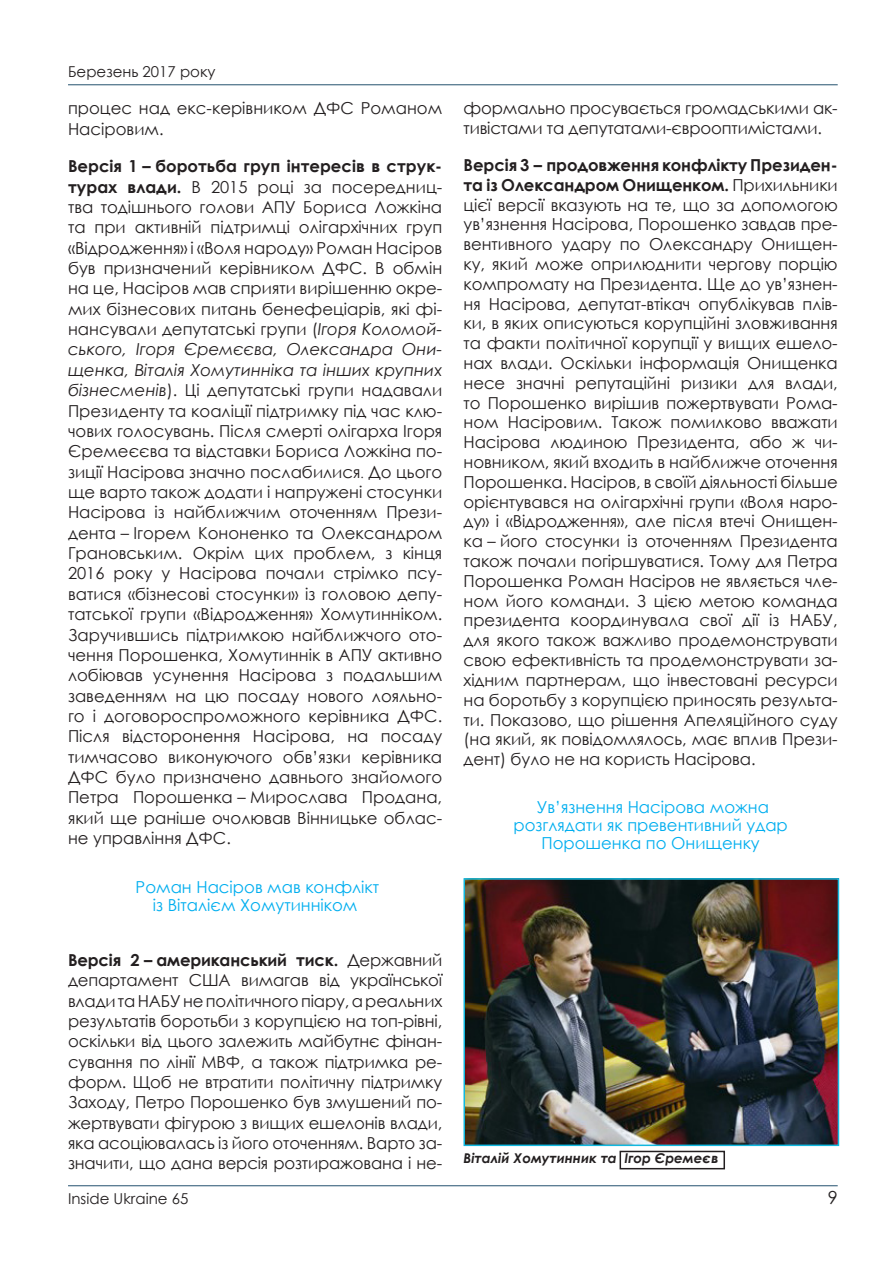
<style>
.page{position:relative;width:893px;height:1263px;background:#fff}
.page>*{position:absolute;margin:0;border:0;box-sizing:border-box;transform-origin:0 0}
.t1{font:18px "Century Gothic";color:#231f20}
.t2{font:16.5px/20.4px "Century Gothic";letter-spacing:-.005em;color:#231f20;text-align:justify}
.t3{font:16.5px/18.1px "Century Gothic";color:#00aeef;text-align:center}
.t4{font:15px "Century Gothic";color:#231f20}
.t5{font:italic 700 13.5px "Century Gothic";color:#231f20}
.s1{font-weight:700}
.s2{font-style:italic}
.s3{font-size:12px}
</style>
<div class="page">
<hr style="left:68px;top:84px;width:770px;height:1px;background:#24516e">
<hr style="left:68px;top:1185px;width:770px;height:1px;background:#24516e">
<img style="left:466px;top:881px;width:370px;height:262px">
<div style="left:463px;top:878px;width:376px;height:268px;border:2px solid #11b8df"></div>
<div style="left:620px;top:1151px;width:105px;height:18px;border:2px solid #231f20"></div>
<p class="t4" style="left:68px;top:61px;width:149px">Березень 2017 року</p>
<p class="t2" style="left:68px;top:98px;width:376px">процес над екс-керівником ДФС Романом<br>Насіровим.</p>
<p class="t2" style="left:68px;top:156px;width:376px"><span class="s1">Версія 1 – боротьба груп інтересів в струк&shy;турах влади.</span> В 2015 році за посередниц&shy;тва тодішнього голови АПУ Бориса Ложкіна та при активній підтримці олігархічних груп «Відродження» і «Воля народу» Роман Насіров був призначений керівником ДФС. В обмін на це, Насіров мав сприяти вирішенню окре&shy;мих бізнесових питань бенефеціарів, які фі&shy;нансували депутатські групи (<span class="s2">Ігоря Коломой&shy;ського, Ігоря Єремєєва, Олександра Они&shy;щенка, Віталія Хомутинніка та інших крупних бізнесменів</span>). Ці депутатські групи надавали Президенту та коаліції підтримку під час клю&shy;чових голосувань. Після смерті олігарха Ігоря Єремеєєва та відставки Бориса Ложкіна по&shy;зиції Насірова значно послабилися<span class="s3">.</span> До цього ще варто також додати і напружені стосунки Насірова із найближчим оточенням Прези&shy;дента – Ігорем Кононенко та Олександром Грановським. Окрім цих проблем, з кінця 2016 року у Насірова почали стрімко псу&shy;ватися «бізнесові стосунки» із головою депу&shy;татської групи «Відродження» Хомутинніком.<br>Заручившись підтримкою найближчого ото&shy;чення Порошенка, Хомутиннік в АПУ активно лобіював усунення Насірова з подальшим заведенням на цю посаду нового лояльно&shy;го і договороспроможного керівника ДФС.<br>Після відсторонення Насірова, на посаду тимчасово виконуючого обв’язки керівника ДФС було призначено давнього знайомого Петра Порошенка – Мирослава Продана, який ще раніше очолював Вінницьке облас&shy;не управління ДФС.</p>
<p class="t3" style="left:136px;top:877px;width:245px;line-height:18.8px">Роман Насіров мав конфлікт із Віталієм Хомутинніком</p>
<p class="t2" style="left:68px;top:949px;width:376px"><span class="s1">Версія 2 – американський тиск.</span> Державний департамент США вимагав від української влади таНАБУ неполітичного піару, ареальних результатів боротьби з корупцією на топ-рівні, оскільки від цього залежить майбутнє фінан&shy;сування по лінії МВФ, а також підтримка ре&shy;форм. Щоб не втратити політичну підтримку Заходу, Петро Порошенко був змушений по&shy;жертвувати фігурою з вищих ешелонів влади, яка асоціювалась із його оточенням. Варто за&shy;значити, що дана версія розтиражована і не-</p>
<p class="t4" style="left:68px;top:1188px;width:122px">Inside Ukraine 65</p>
<p class="t2" style="left:464px;top:98px;width:376px;line-height:19.8px">формально просувається громадськими ак&shy;тивістами та депутатами-єврооптимістами.</p>
<p class="t2" style="left:464px;top:155px;width:376px;line-height:19.8px"><span class="s1">Версія 3 – продовження конфлікту Президен&shy;та із Олександром Онищенком.</span> Прихильники цієї версії вказують на те, що за допомогою ув’язнення Насірова, Порошенко завдав пре&shy;вентивного удару по Олександру Онищен&shy;ку, який може оприлюднити чергову порцію компромату на Президента. Ще до ув’язнен&shy;ня Насірова, депутат-втікач опублікував плів&shy;ки, в яких описуються корупційні зловживання та факти політичної корупції у вищих ешело&shy;нах влади. Оскільки інформація Онищенка несе значні репутаційні ризики для влади, то Порошенко вирішив пожертвувати Рома&shy;ном Насіровим. Також помилково вважати Насірова людиною Президента, або ж чи&shy;новником, який входить в найближче оточення Порошенка. Насіров, в своїй діяльності більше орієнтувався на олігархічні групи «Воля наро&shy;ду» і «Відродження», але після втечі Онищен&shy;ка – його стосунки із оточенням Президента також почали погіршуватися. Тому для Петра Порошенка Роман Насіров не являється чле&shy;ном його команди. З цією метою команда президента координувала свої дії із НАБУ, для якого також важливо продемонструвати свою ефективність та продемонструвати за&shy;хідним партнерам, що інвестовані ресурси на боротьбу з корупцією приносять результа&shy;ти. Показово, що рішення Апеляційного суду (на який, як повідомлялось, має вплив Прези&shy;дент) було не на користь Насірова.</p>
<p class="t3" style="left:513px;top:798px;width:276px">Ув’язнення Насірова можна розглядати як превентивний удар<br>Порошенка по Онищенку</p>
<p class="t5" style="left:463px;top:1148px;width:257px">Віталій Хомутинник та Ігор Єремеєв</p>
<p class="t1" style="left:828px;top:1185px;width:11px">9</p>
</div>
